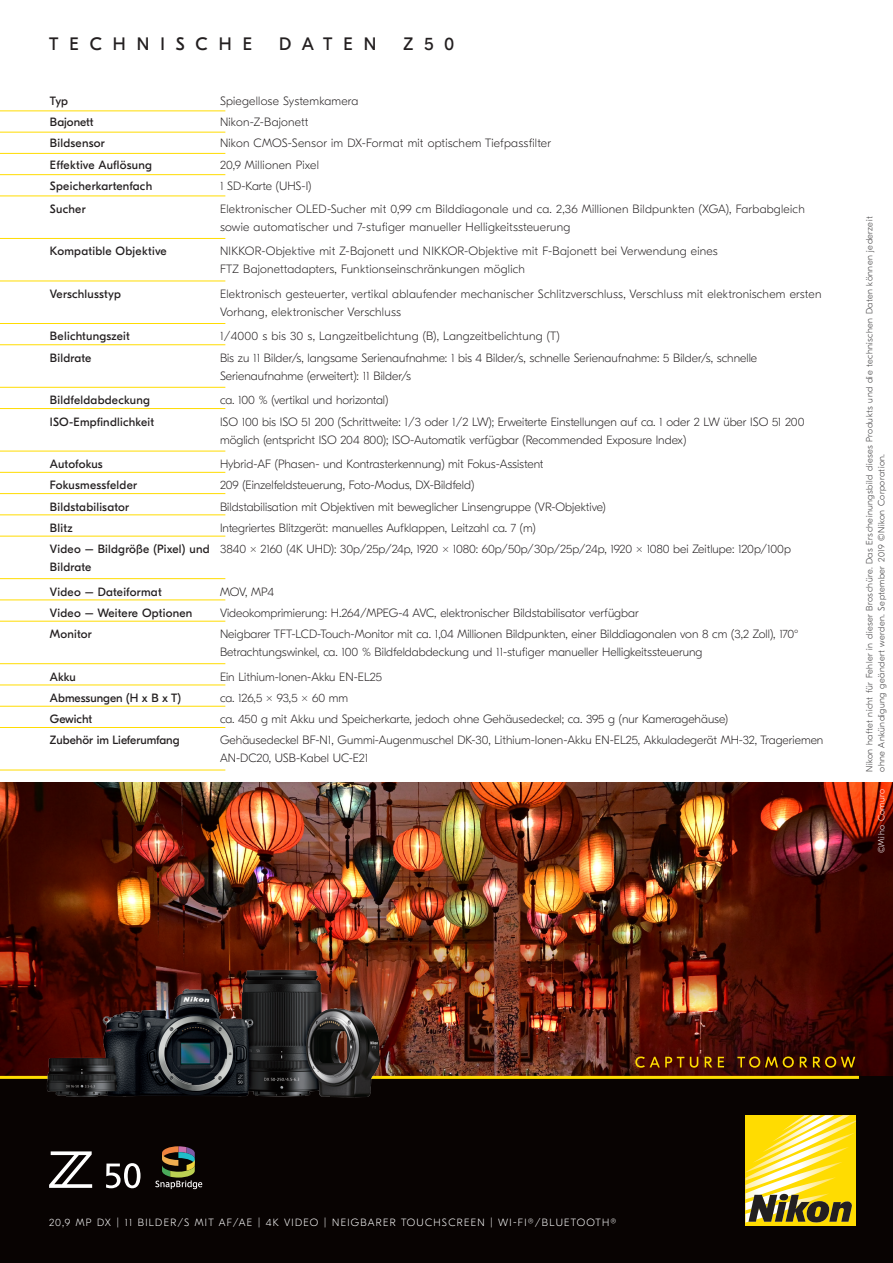
<style>
.page{position:relative;width:893px;height:1263px;background:#fff}
.page>*{position:absolute;margin:0;border:0;box-sizing:border-box;transform-origin:0 0}
.t1{font:18px "GT Eesti Pro Display";letter-spacing:.61em;color:#231f20}
.t2{font:100 12px/18px "GT Eesti Pro Display";color:#231f20}
.t3{font:100 12px/18px "GT Eesti Pro Display";letter-spacing:.02em;color:#231f20}
.t4{font:12px/18px "GT Eesti Pro Display";letter-spacing:.02em;color:#231f20}
.t5{font:12px "GT Eesti Pro Display";color:#231f20}
.t6{font:100 12px "GT Eesti Pro Display";letter-spacing:-.02em;color:#231f20}
.t7{font:12px "GT Eesti Pro Display";letter-spacing:-.005em;color:#231f20}
.t8{font:100 10.5px "GT Eesti Pro Display";letter-spacing:.12em;color:#fff}
.t9{font:100 9px/12px "GT Eesti Pro Display";letter-spacing:.05em;color:#333233}
.t10{font:100 9px "GT Eesti Pro Display";letter-spacing:.05em;color:#fff}
</style>
<div class="page">
<div style="left:0;top:1076px;width:893px;height:187px;background:#080302"></div>
<img style="left:0;top:782px;width:893px;height:294px">
<div style="left:745px;top:1115px;width:111px;height:111px;background:#ffdc01"></div>
<svg style="left:745px;top:1115px;width:111px;height:108px"></svg>
<svg style="left:635px;top:1056px;width:49px;height:12px"></svg>
<svg style="left:690px;top:1057px;width:8px;height:11px"></svg>
<svg style="left:705px;top:1057px;width:7px;height:10px"></svg>
<svg style="left:718px;top:1057px;width:6px;height:10px"></svg>
<svg style="left:737px;top:1056px;width:57px;height:12px"></svg>
<svg style="left:800px;top:1057px;width:7px;height:10px"></svg>
<svg style="left:813px;top:1056px;width:42px;height:12px"></svg>
<hr style="left:0;top:1076px;width:859px;height:3px;background:#ffdc01">
<img style="left:0;top:964px;width:404px;height:134px">
<svg style="left:49px;top:1151px;width:43px;height:37px"></svg>
<svg style="left:106px;top:1163px;width:35px;height:25px"></svg>
<svg style="left:155px;top:1146px;width:47px;height:43px"></svg>
<hr style="left:0;top:387px;width:225px;height:1px;background:#ffdc01">
<hr style="left:0;top:408px;width:225px;height:1px;background:#ffdc01">
<hr style="left:0;top:451px;width:225px;height:1px;background:#ffdc01">
<hr style="left:0;top:472px;width:225px;height:1px;background:#ffdc01">
<hr style="left:0;top:493px;width:225px;height:1px;background:#ffdc01">
<hr style="left:0;top:536px;width:225px;height:1px;background:#ffdc01">
<hr style="left:0;top:514px;width:225px;height:1px;background:#ffdc01">
<hr style="left:0;top:578px;width:225px;height:1px;background:#ffdc01">
<hr style="left:0;top:599px;width:225px;height:1px;background:#ffdc01">
<hr style="left:0;top:621px;width:225px;height:1px;background:#ffdc01">
<hr style="left:0;top:663px;width:225px;height:1px;background:#ffdc01">
<hr style="left:0;top:685px;width:225px;height:1px;background:#ffdc01">
<hr style="left:0;top:706px;width:225px;height:1px;background:#ffdc01">
<hr style="left:0;top:727px;width:225px;height:1px;background:#ffdc01">
<hr style="left:0;top:770px;width:225px;height:1px;background:#ffdc01">
<hr style="left:0;top:110px;width:225px;height:1px;background:#ffdc01">
<hr style="left:0;top:132px;width:225px;height:1px;background:#ffdc01">
<hr style="left:0;top:153px;width:225px;height:1px;background:#ffdc01">
<hr style="left:0;top:174px;width:225px;height:1px;background:#ffdc01">
<hr style="left:0;top:196px;width:225px;height:1px;background:#ffdc01">
<hr style="left:0;top:238px;width:225px;height:1px;background:#ffdc01">
<hr style="left:0;top:281px;width:225px;height:1px;background:#ffdc01">
<hr style="left:0;top:323px;width:225px;height:1px;background:#ffdc01">
<hr style="left:0;top:344px;width:225px;height:1px;background:#ffdc01">
<p class="t1" style="left:49px;top:34px;width:204px">TECHNISCHE</p>
<p class="t1" style="left:279px;top:34px;width:99px">DATEN</p>
<p class="t1" style="left:403px;top:34px;width:52px">Z50</p>
<p class="t4" style="left:50px;top:92px;width:20px">Typ</p>
<p class="t3" style="left:220px;top:92px;width:140px">Spiegellose Systemkamera</p>
<p class="t5" style="left:50px;top:116px;width:45px">Bajonett</p>
<p class="t3" style="left:220px;top:113px;width:90px">Nikon-Z-Bajonett</p>
<p class="t4" style="left:50px;top:135px;width:56px">Bildsensor</p>
<p class="t3" style="left:220px;top:135px;width:332px">Nikon CMOS-Sensor im DX-Format mit optischem Tiefpassfilter</p>
<p class="t4" style="left:50px;top:156px;width:104px">Effektive Auflösung</p>
<p class="t3" style="left:220px;top:156px;width:100px">20,9 Millionen Pixel</p>
<p class="t4" style="left:50px;top:177px;width:104px">Speicherkartenfach</p>
<p class="t2" style="left:220px;top:177px;width:93px">1 SD-Karte (UHS-I)</p>
<p class="t4" style="left:50px;top:200px;width:37px">Sucher</p>
<p class="t3" style="left:220px;top:200px;width:586px">Elektronischer OLED-Sucher mit 0,99 cm Bilddiagonale und ca. 2,36 Millionen Bildpunkten (XGA), Farbabgleich sowie automatischer und 7-stufiger manueller Helligkeitssteuerung</p>
<p class="t4" style="left:50px;top:243px;width:118px">Kompatible Objektive</p>
<p class="t3" style="left:220px;top:243px;width:499px">NIKKOR-Objektive mit Z-Bajonett und NIKKOR-Objektive mit F-Bajonett bei Verwendung eines<br>FTZ Bajonettadapters, Funktionseinschränkungen möglich</p>
<p class="t4" style="left:50px;top:285px;width:73px">Verschlusstyp</p>
<p class="t3" style="left:220px;top:285px;width:603px">Elektronisch gesteuerter, vertikal ablaufender mechanischer Schlitzverschluss, Verschluss mit elektronischem ersten<br>Vorhang, elektronischer Verschluss</p>
<p class="t4" style="left:50px;top:328px;width:81px">Belichtungszeit</p>
<p class="t3" style="left:220px;top:328px;width:341px">1/4000 s bis 30 s, Langzeitbelichtung (B), Langzeitbelichtung (T)</p>
<p class="t4" style="left:50px;top:349px;width:43px">Bildrate</p>
<p class="t2" style="left:220px;top:349px;width:539px">Bis zu 11 Bilder/s, langsame Serienaufnahme: 1 bis 4 Bilder/s, schnelle Serienaufnahme: 5 Bilder/s, schnelle<br>Serienaufnahme (erweitert): 11 Bilder/s</p>
<p class="t4" style="left:50px;top:391px;width:101px">Bildfeldabdeckung</p>
<p class="t2" style="left:220px;top:391px;width:170px">ca. 100 % (vertikal und horizontal)</p>
<p class="t4" style="left:50px;top:413px;width:106px">ISO-Empfindlichkeit</p>
<p class="t2" style="left:220px;top:413px;width:586px">ISO 100 bis ISO 51 200 (Schrittweite: 1/3 oder 1/2 LW); Erweiterte Einstellungen auf ca. 1 oder 2 LW über ISO 51 200 möglich (entspricht ISO 204 800); ISO-Automatik verfügbar (Recommended Exposure Index)</p>
<p class="t5" style="left:50px;top:457px;width:54px">Autofokus</p>
<p class="t2" style="left:220px;top:455px;width:325px">Hybrid-AF (Phasen- und Kontrasterkennung) mit Fokus-Assistent</p>
<p class="t4" style="left:50px;top:476px;width:89px">Fokusmessfelder</p>
<p class="t2" style="left:220px;top:476px;width:256px">209 (Einzelfeldsteuerung, Foto-Modus, DX-Bildfeld)</p>
<p class="t4" style="left:50px;top:498px;width:81px">Bildstabilisator</p>
<p class="t2" style="left:220px;top:498px;width:387px">Bildstabilisation mit Objektiven mit beweglicher Linsengruppe (VR-Objektive)</p>
<p class="t4" style="left:50px;top:519px;width:24px">Blitz</p>
<p class="t2" style="left:220px;top:519px;width:317px">Integriertes Blitzgerät: manuelles Aufklappen, Leitzahl ca. 7 (m)</p>
<p class="t4" style="left:50px;top:540px;width:161px">Video – Bildgröße (Pixel) und<br>Bildrate</p>
<p class="t2" style="left:220px;top:540px;width:572px">3840 × 2160 (4K UHD): 30p/25p/24p, 1920 × 1080: 60p/50p/30p/25p/24p, 1920 × 1080 bei Zeitlupe: 120p/100p</p>
<p class="t4" style="left:50px;top:583px;width:113px">Video – Dateiformat</p>
<p class="t2" style="left:220px;top:583px;width:56px">MOV, MP4</p>
<p class="t4" style="left:50px;top:604px;width:144px">Video – Weitere Optionen</p>
<p class="t2" style="left:220px;top:604px;width:420px">Videokomprimierung: H.264/MPEG-4 AVC, elektronischer Bildstabilisator verfügbar</p>
<p class="t4" style="left:50px;top:625px;width:43px">Monitor</p>
<p class="t2" style="left:220px;top:625px;width:580px">Neigbarer TFT-LCD-Touch-Monitor mit ca. 1,04 Millionen Bildpunkten, einer Bilddiagonalen von 8 cm (3,2 Zoll), 170°<br>Betrachtungswinkel, ca. 100 % Bildfeldabdeckung und 11-stufiger manueller Helligkeitssteuerung</p>
<p class="t4" style="left:50px;top:668px;width:27px">Akku</p>
<p class="t2" style="left:220px;top:668px;width:163px">Ein Lithium-Ionen-Akku EN-EL25</p>
<p class="t5" style="left:50px;top:691px;width:133px">Abmessungen (H x B x T)</p>
<p class="t6" style="left:220px;top:691px;width:130px">ca. 126,5 x 93,5 x 60 mm</p>
<p class="t7" style="left:50px;top:712px;width:44px">Gewicht</p>
<p class="t2" style="left:220px;top:710px;width:509px">ca. 450 g mit Akku und Speicherkarte, jedoch ohne Gehäusedeckel; ca. 395 g (nur Kameragehäuse)</p>
<p class="t5" style="left:50px;top:734px;width:131px">Zubehör im Lieferumfang</p>
<p class="t2" style="left:220px;top:732px;width:605px">Gehäusedeckel BF-N1, Gummi-Augenmuschel DK-30, Lithium-Ionen-Akku EN-EL25, Akkuladegerät MH-32, Trageriemen<br>AN-DC20, USB-Kabel UC-E21</p>
<p class="t9" style="left:864px;top:772px;width:557px;rotate:-90deg">Nikon haftet nicht für Fehler in dieser Broschüre. Das Erscheinungsbild dieses Produkts und die technischen Daten können jederzeit ohne Ankündigung geändert werden. September 2019 ©Nikon Corporation.</p>
<p class="t10" style="left:876px;top:853px;width:66px;rotate:-90deg">©Miho Comuro</p>
<p class="t8" style="left:49px;top:1216px;width:569px">20,9 MP DX | 11 BILDER/S MIT AF/AE | 4K VIDEO | NEIGBARER TOUCHSCREEN | WI-FI®/BLUETOOTH®</p>
</div>
